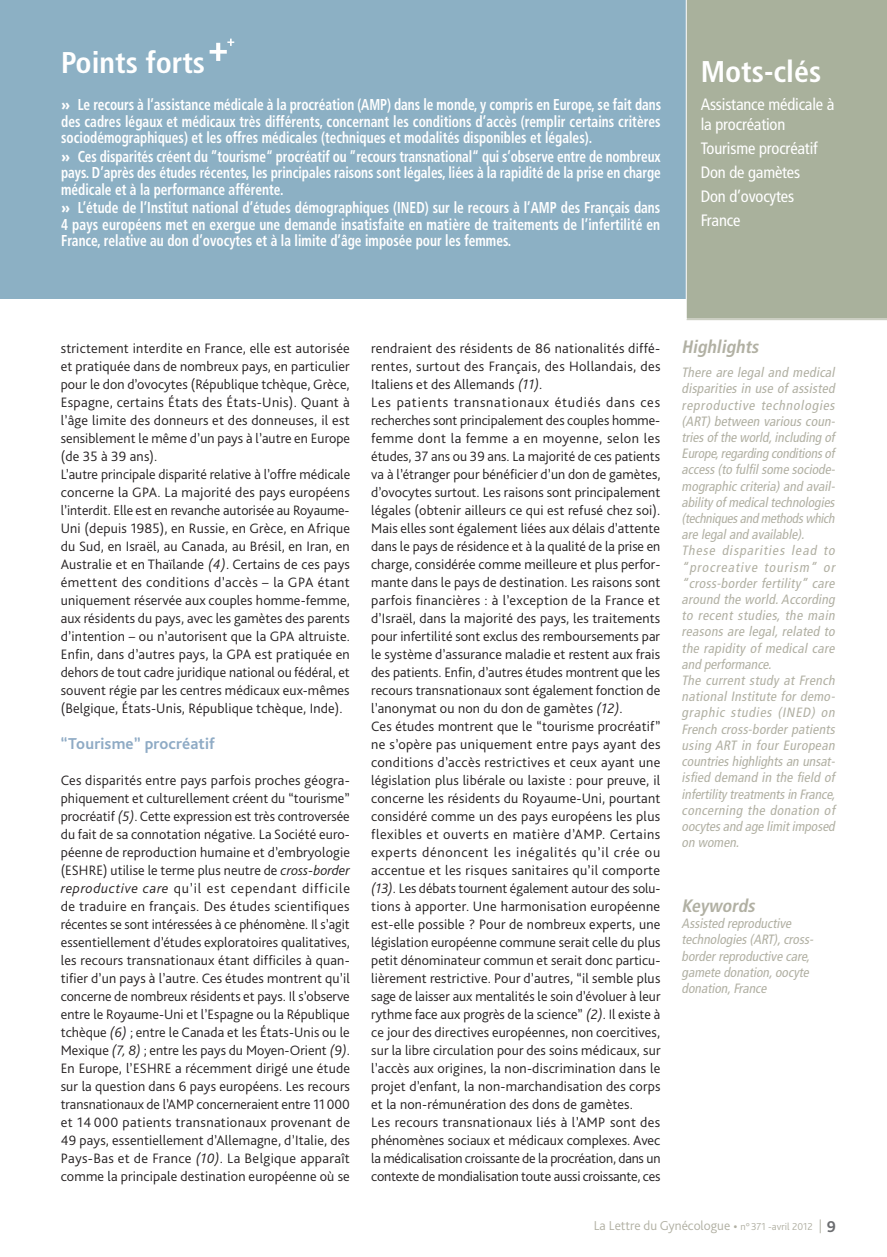
<style>
.page{position:relative;width:887px;height:1257px;background:#fff}
.page>*{position:absolute;margin:0;border:0;box-sizing:border-box;transform-origin:0 0}
._01-Mots_clés_titre{font:700 condensed 30px "Frutiger LT Std";color:#fff}
._01-Summary_titre_ke{font:italic 700 condensed 18px "Frutiger LT Std";color:#b1b0a3}
._01-Summary_texte{font:italic 700 condensed 18px "Frutiger LT Std";color:#b1b0a3}
._01-Mots_clés_texte{font:condensed 16.5px/19.8px "Frutiger LT Std";letter-spacing:-.01em;color:#fff}
._01-inter_2{font:700 16.5px "Bliss Pro";letter-spacing:.01em;color:#8fabc5}
.t1{font:700 condensed 15.75px/16.5px "Frutiger LT Std";color:#fff;text-align:justify;scale:.85 1}
.t2{font:700 condensed 15.75px/16.5px "Frutiger LT Std";color:#fff;text-align:justify;scale:.84 1}
._01-TEXTE_COURANT{font:300 14.25px/18px "Bliss Pro";letter-spacing:.01em;color:#231f20;text-align:justify}
._01-Summary_texte-2{font:italic condensed 13.5px/16.2px "Frutiger LT Std";color:#b1b0a3;text-align:justify}
._01-keywords_texte{font:italic condensed 13.5px/16.2px "Frutiger LT Std";color:#b1b0a3}
.t3{font:300 13.5px "Bliss Pro";color:#b1b0a3}
.s1{font-family:"Bliss Pro";font-weight:800;font-stretch:normal;font-size:16.5px}
.s2{font-style:italic}
.s3{font-size:10.5px}
.s4{font-weight:700;font-size:16.5px;color:#6c6d70}
</style>
<div class="page">
<div style="left:0;top:0;width:887px;height:299px;background:#8cb0c4"></div>
<div style="left:686px;top:0;width:201px;height:319px;background:#a9b19c"></div>
<hr style="left:687px;top:319px;width:200px;height:1px;background:#cbcec2">
<svg style="left:210px;top:39px;width:24px;height:22px"></svg>
<p class="_01-Mots_clés_titre" style="left:61px;top:45px;width:145px">Points forts</p>
<p class="t1" style="left:61px;top:96px;width:707px"><span class="s1">»</span> Le recours à l’assistance médicale à la procréation (AMP) dans le monde, y compris en Europe, se fait dans des cadres légaux et médicaux très différents, concernant les conditions d’accès (remplir certains critères sociodémographiques) et les offres médicales (techniques et modalités disponibles et légales).</p>
<p class="t2" style="left:61px;top:148px;width:715px"><span class="s1">»</span> Ces disparités créent du ”tourisme“ procréatif ou ”recours transnational“ qui s’observe entre de nombreux pays. D’après des études récentes, les principales raisons sont légales, liées à la rapidité de la prise en charge médicale et à la performance afférente.</p>
<p class="t1" style="left:61px;top:200px;width:706px"><span class="s1">»</span> L’étude de l’Institut national d’études démographiques (INED) sur le recours à l’AMP des Français dans 4 pays européens met en exergue une demande insatisfaite en matière de traitements de l’infertilité en France, relative au don d’ovocytes et à la limite d’âge imposée pour les femmes.</p>
<p class="_01-Mots_clés_titre" style="left:701px;top:54px;width:122px">Mots-clés</p>
<p class="_01-Mots_clés_texte" style="left:701px;top:95px;width:135px">Assistance médicale à la procréation</p>
<p class="_01-Mots_clés_texte" style="left:701px;top:139px;width:119px">Tourisme procréatif</p>
<p class="_01-Mots_clés_texte" style="left:701px;top:163px;width:101px">Don de gamètes</p>
<p class="_01-Mots_clés_texte" style="left:701px;top:187px;width:95px">Don d’ovocytes</p>
<p class="_01-Mots_clés_texte" style="left:701px;top:211px;width:41px">France</p>
<p class="_01-TEXTE_COURANT" style="left:61px;top:338px;width:291px">strictement interdite en France, elle est autorisée et pratiquée dans de nombreux pays, en particulier pour le don d’ovocytes (République tchèque, Grèce, Espagne, certains États des États-Unis). Quant à l’âge limite des donneurs et des donneuses, il est sensiblement le même d’un pays à l’autre en Europe (de 35 à 39 ans).</p>
<p class="_01-TEXTE_COURANT" style="left:61px;top:464px;width:291px">L’autre principale disparité relative à l’offre médicale concerne la GPA. La majorité des pays européens l’interdit. Elle est en revanche autorisée au Royaume-Uni (depuis 1985), en Russie, en Grèce, en Afrique du Sud, en Israël, au Canada, au Brésil, en Iran, en Australie et en Thaïlande <span class="s2">(4)</span>. Certains de ces pays émettent des conditions d’accès – la GPA étant uniquement réservée aux couples homme-femme, aux résidents du pays, avec les gamètes des parents d’intention – ou n’autorisent que la GPA altruiste.<br>Enfin, dans d’autres pays, la GPA est pratiquée en dehors de tout cadre juridique national ou fédéral, et souvent régie par les centres médicaux eux-mêmes (Belgique, États-Unis, République tchèque, Inde).</p>
<p class="_01-inter_2" style="left:61px;top:733px;width:156px">“Tourisme” procréatif</p>
<p class="_01-TEXTE_COURANT" style="left:61px;top:770px;width:291px">Ces disparités entre pays parfois proches géogra&shy;phiquement et culturellement créent du “tourisme” procréatif <span class="s2">(5)</span>. Cette expression est très controversée du fait de sa connotation négative. La Société euro&shy;péenne de reproduction humaine et d’embryologie (ESHRE) utilise le terme plus neutre de <span class="s2">cross-border reproductive care</span> qu’il est cependant difficile de traduire en français. Des études scientifiques récentes se sont intéressées à ce phénomène. Il s’agit essentiellement d’études exploratoires qualitatives, les recours transnationaux étant difficiles à quan&shy;tifier d’un pays à l’autre. Ces études montrent qu’il concerne de nombreux résidents et pays. Il s’observe entre le Royaume-Uni et l’Espagne ou la République tchèque <span class="s2">(6)</span> ; entre le Canada et les États-Unis ou le Mexique <span class="s2">(7, 8)</span> ; entre les pays du Moyen-Orient <span class="s2">(9)</span>.<br>En Europe, l’ESHRE a récemment dirigé une étude sur la question dans 6 pays européens. Les recours transnationaux de l’AMP concerneraient entre 11 000 et 14 000 patients transnationaux provenant de 49 pays, essentiellement d’Allemagne, d’Italie, des Pays-Bas et de France <span class="s2">(10)</span>. La Belgique apparaît comme la principale destination européenne où se</p>
<p class="_01-TEXTE_COURANT" style="left:371px;top:338px;width:291px">rendraient des résidents de 86 nationalités diffé&shy;rentes, surtout des Français, des Hollandais, des Italiens et des Allemands <span class="s2">(11)</span>.</p>
<p class="_01-TEXTE_COURANT" style="left:371px;top:392px;width:291px">Les patients transnationaux étudiés dans ces recherches sont principalement des couples homme&shy;femme dont la femme a en moyenne, selon les études, 37 ans ou 39 ans. La majorité de ces patients va à l’étranger pour bénéficier d’un don de gamètes, d’ovocytes surtout. Les raisons sont principalement légales (obtenir ailleurs ce qui est refusé chez soi).<br>Mais elles sont également liées aux délais d’attente dans le pays de résidence et à la qualité de la prise en charge, considérée comme meilleure et plus perfor&shy;mante dans le pays de destination. Les raisons sont parfois financières : à l’exception de la France et d’Israël, dans la majorité des pays, les traitements pour infertilité sont exclus des remboursements par le système d’assurance maladie et restent aux frais des patients. Enfin, d’autres études montrent que les recours transnationaux sont également fonction de l’anonymat ou non du don de gamètes <span class="s2">(12)</span>.</p>
<p class="_01-TEXTE_COURANT" style="left:371px;top:716px;width:291px">Ces études montrent que le “tourisme procréatif” ne s’opère pas uniquement entre pays ayant des conditions d’accès restrictives et ceux ayant une législation plus libérale ou laxiste : pour preuve, il concerne les résidents du Royaume-Uni, pourtant considéré comme un des pays européens les plus flexibles et ouverts en matière d’AMP. Certains experts dénoncent les inégalités qu’il crée ou accentue et les risques sanitaires qu’il comporte <span class="s2">(13)</span>. Les débats tournent également autour des solu&shy;tions à apporter. Une harmonisation européenne est-elle possible ? Pour de nombreux experts, une législation européenne commune serait celle du plus petit dénominateur commun et serait donc particu&shy;lièrement restrictive. Pour d’autres, “il semble plus sage de laisser aux mentalités le soin d’évoluer à leur rythme face aux progrès de la science” <span class="s2">(2)</span>. Il existe à ce jour des directives européennes, non coercitives, sur la libre circulation pour des soins médicaux, sur l’accès aux origines, la non-discrimination dans le projet d’enfant, la non-marchandisation des corps et la non-rémunération des dons de gamètes.</p>
<p class="_01-TEXTE_COURANT" style="left:371px;top:1112px;width:291px">Les recours transnationaux liés à l’AMP sont des phénomènes sociaux et médicaux complexes. Avec la médicalisation croissante de la procréation, dans un contexte de mondialisation toute aussi croissante, ces</p>
<p class="_01-Summary_titre_ke" style="left:682px;top:336px;width:82px">Highlights</p>
<p class="_01-Summary_texte-2" style="left:682px;top:365px;width:157px">There are legal and medical disparities in use of assisted reproductive technologies (ART) between various coun&shy;triesofthe world,including of Europe,regarding conditionsof access(to fulfilsome sociode&shy;mographic criteria) and avail&shy;ability ofmedicaltechnologies (techniquesand methodswhich are legaland available).</p>
<p class="_01-Summary_texte-2" style="left:682px;top:543px;width:157px">These disparities lead to “procreative tourism” or “cross-border fertility ” care around the world.According to recent studies, the main reasons are legal, related to the rapidity of medical care and performance.</p>
<p class="_01-Summary_texte-2" style="left:682px;top:672px;width:158px">The current study at French national Institute for demo&shy;graphic studies (INED) on French cross-border patients using ART in four European countrieshighlightsan unsat&shy;isfied demand in the field of infertility treatmentsin France, concerning the donation of oocytesand age limitimposed on women.</p>
<p class="_01-Summary_texte" style="left:682px;top:895px;width:78px">Keywords</p>
<p class="_01-keywords_texte" style="left:682px;top:915px;width:136px">Assisted reproductive technologies(ART),cross&shy;borderreproductive care, gamete donation,oocyte donation,France</p>
<p class="t3" style="left:594px;top:1217px;width:244px">La Lettre du Gynécologue • <span class="s3">n°371 -avril 2012</span> | <span class="s4">9</span></p>
</div>
